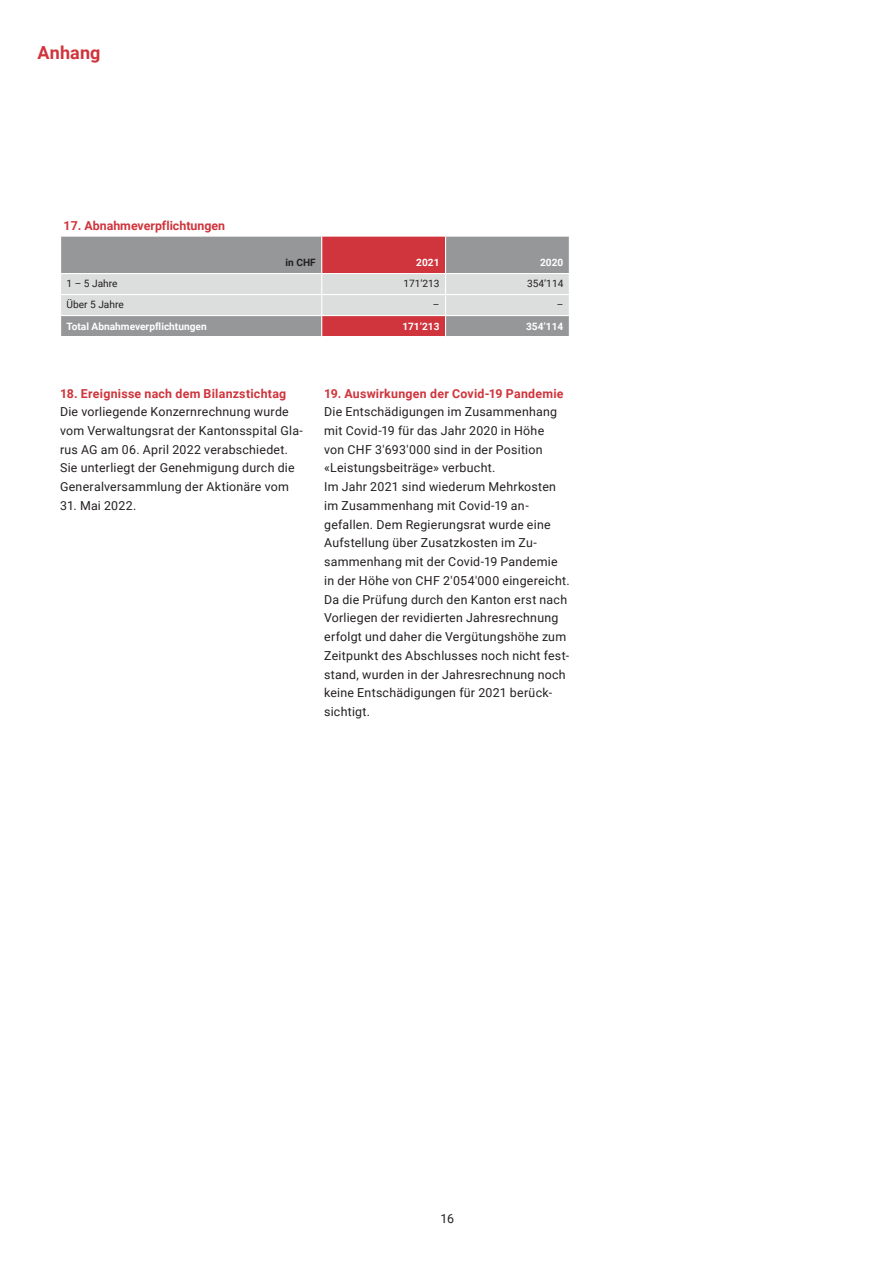
<style>
.page{position:relative;width:893px;height:1263px;background:#fff}
.page>*{position:absolute;margin:0;border:0;box-sizing:border-box;transform-origin:0 0}
.t1{font:700 18px "Roboto";letter-spacing:.01em;color:#d0343c}
.t2{font:12.3px/18.8px "Roboto";letter-spacing:.02em;color:#231f20}
.t3{font:700 12.3px "Roboto";letter-spacing:.015em;color:#d0343c}
.t4{font:700 10.2px "Roboto";color:#fff}
.t5{font:10.2px "Roboto";color:#231f20}
.t6{font:700 10.2px "Roboto";color:#231f20}
</style>
<div class="page">
<svg style="left:60px;top:236px;width:509px;height:101px;background:#beabac"></svg>
<hr style="left:568px;top:295px;width:2px;height:20px;background:#fff">
<h1 class="t1" style="left:38px;top:39px;width:65px">Anhang</h1>
<p class="t3" style="left:64px;top:217px;width:163px">17. Abnahmeverpflichtungen</p>
<p class="t6" style="left:285px;top:255px;width:32px">in CHF</p>
<p class="t4" style="left:416px;top:255px;width:25px">2021</p>
<p class="t4" style="left:540px;top:255px;width:25px">2020</p>
<p class="t5" style="left:67px;top:276px;width:52px">1 – 5 Jahre</p>
<p class="t5" style="left:403px;top:276px;width:38px">171’213</p>
<p class="t5" style="left:527px;top:276px;width:38px">354’114</p>
<p class="t5" style="left:67px;top:297px;width:59px">Über 5 Jahre</p>
<p class="t5" style="left:433px;top:297px;width:8px">–</p>
<p class="t5" style="left:556px;top:297px;width:8px">–</p>
<p class="t4" style="left:67px;top:319px;width:142px">Total Abnahmeverpflichtungen</p>
<p class="t4" style="left:402px;top:319px;width:39px">171’213</p>
<p class="t4" style="left:526px;top:319px;width:39px">354’114</p>
<p class="t3" style="left:60px;top:385px;width:228px">18. Ereignisse nach dem Bilanzstichtag</p>
<p class="t2" style="left:60px;top:402px;width:244px">Die vorliegende Konzernrechnung wurde vom Verwaltungsrat der Kantonsspital Gla&shy;rus AG am 06. April 2022 verabschiedet.<br>Sie unterliegt der Genehmigung durch die Generalversammlung der Aktionäre vom</p>
<p class="t2" style="left:60px;top:496px;width:78px">31. Mai 2022.</p>
<p class="t3" style="left:324px;top:385px;width:241px">19. Auswirkungen der Covid-19 Pandemie</p>
<p class="t2" style="left:324px;top:402px;width:247px">Die Entschädigungen im Zusammenhang mit Covid-19 für das Jahr 2020 in Höhe<br>von CHF 3'693'000 sind in der Position «Leistungsbeiträge» verbucht.<br>Im Jahr 2021 sind wiederum Mehrkosten im Zusammenhang mit Covid-19 an&shy;gefallen. Dem Regierungsrat wurde eine Aufstellung über Zusatzkosten im Zu&shy;sammenhang mit der Covid-19 Pandemie in der Höhe von CHF 2'054'000 eingereicht.<br>Da die Prüfung durch den Kanton erst nach Vorliegen der revidierten Jahresrechnung erfolgt und daher die Vergütungshöhe zum Zeitpunkt des Abschlusses noch nicht fest&shy;stand, wurden in der Jahresrechnung noch keine Entschädigungen für 2021 berück&shy;sichtigt.</p>
<p class="t2" style="left:440px;top:1208px;width:15px">16</p>
</div>
